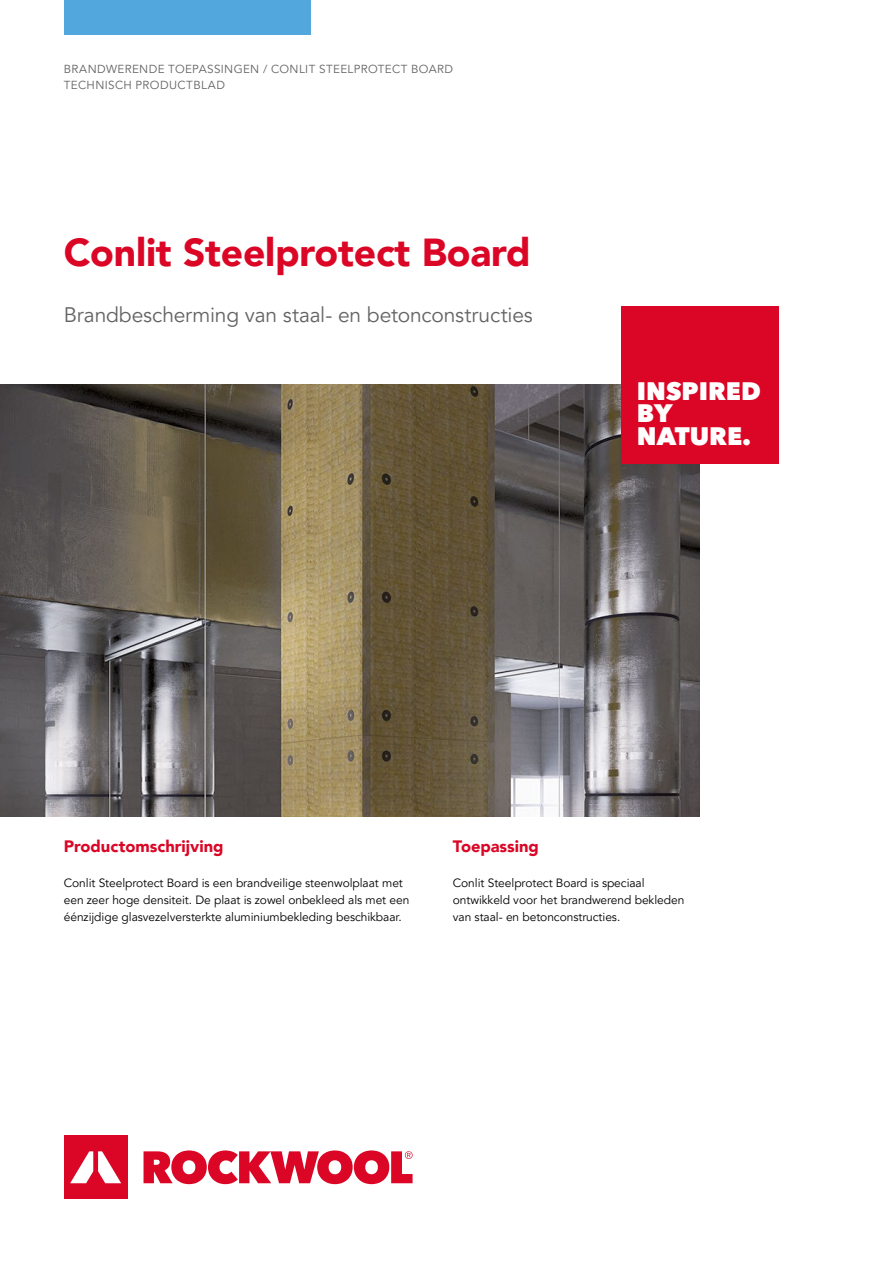
<style>
.page{position:relative;width:893px;height:1263px;background:#fff}
.page>*{position:absolute;margin:0;border:0;box-sizing:border-box;transform-origin:0 0}
.t1{font:900 39px "Avenir LT Pro";letter-spacing:-.005em;color:#db0626}
.t2{font:800 25.05px/22.5px "Avenir Next W1 G";color:#fff}
.t3{font:21px "Avenir LT Pro";letter-spacing:-.005em;color:#646363}
.t4{font:900 16.5px "Avenir LT Pro";color:#db0626}
.t5{font:12px/17.2px "Avenir LT Pro";letter-spacing:-.005em;color:#000}
.t6{font:11.7px/16.5px "Avenir LT Pro";letter-spacing:.03em;color:#646363}
</style>
<div class="page">
<img style="left:0;top:385px;width:699px;height:431px">
<div style="left:64px;top:1135px;width:64px;height:64px;background:#db0626"></div>
<svg style="left:70px;top:1151px;width:51px;height:32px"></svg>
<svg style="left:144px;top:1150px;width:269px;height:34px"></svg>
<div style="left:64px;top:0;width:246px;height:34px;background:#52a7dd"></div>
<div style="left:621px;top:306px;width:157px;height:157px;background:#db0626"></div>
<p class="t6" style="left:64px;top:61px;width:391px">BRANDWERENDE TOEPASSINGEN / CONLIT STEELPROTECT BOARD<br>TECHNISCH PRODUCTBLAD</p>
<h1 class="t1" style="left:64px;top:229px;width:468px">Conlit Steelprotect Board</h1>
<h3 class="t3" style="left:64px;top:302px;width:471px">Brandbescherming van staal- en betonconstructies</h3>
<h2 class="t2" style="left:637px;top:379px;width:125px">INSPIRED<br>BY<br>NATURE.</h2>
<h3 class="t4" style="left:64px;top:836px;width:161px">Productomschrijving</h3>
<p class="t5" style="left:64px;top:874px;width:347px">Conlit Steelprotect Board is een brandveilige steenwolplaat met een zeer hoge densiteit. De plaat is zowel onbekleed als met een éénzijdige glasvezelversterkte aluminiumbekleding beschikbaar.</p>
<h3 class="t4" style="left:453px;top:836px;width:88px">Toepassing</h3>
<p class="t5" style="left:453px;top:874px;width:233px">Conlit Steelprotect Board is speciaal ontwikkeld voor het brandwerend bekleden van staal- en betonconstructies.</p>
</div>
